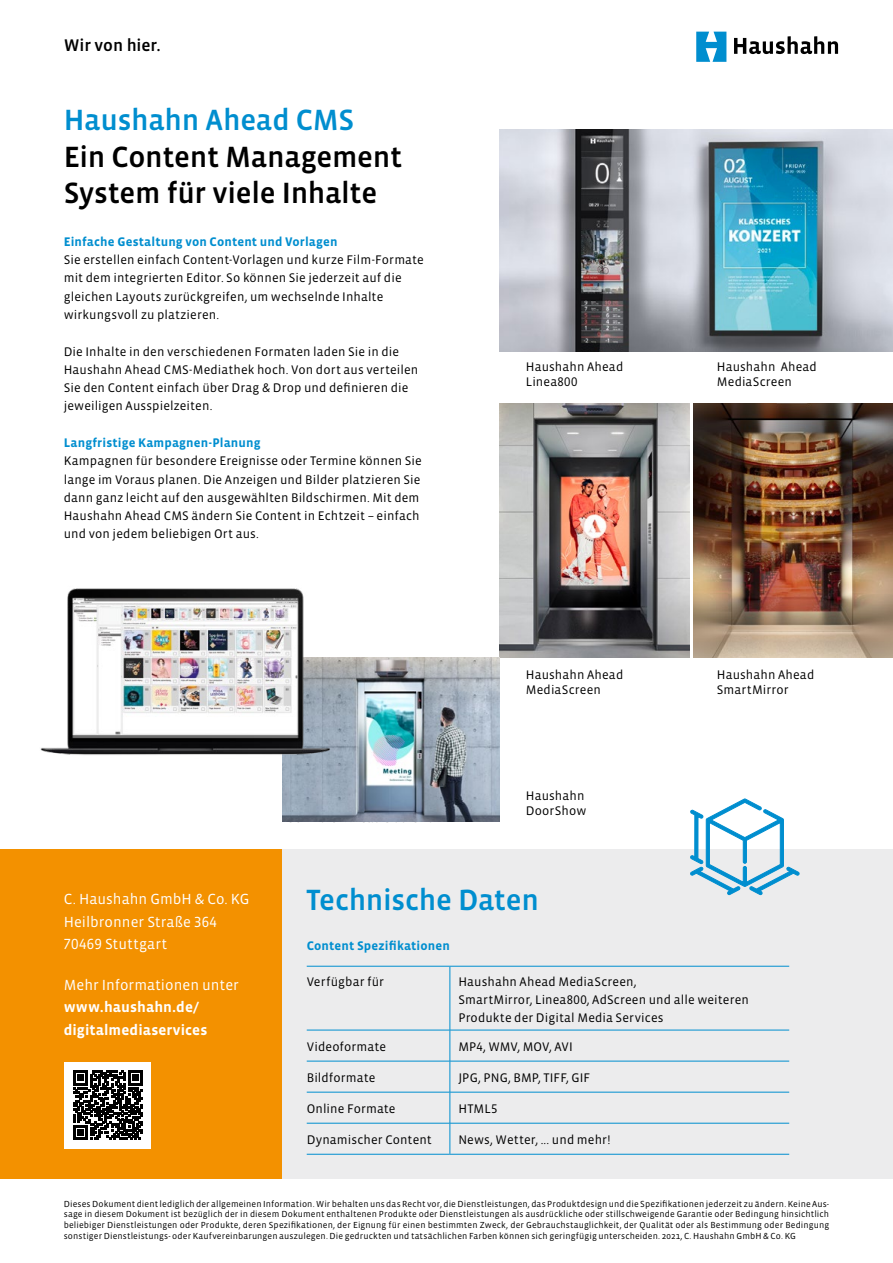
<style>
.page{position:relative;width:893px;height:1263px;background:#fff}
.page>*{position:absolute;margin:0;border:0;box-sizing:border-box;transform-origin:0 0}
.t1{font:500 30px/36px "Vista Sans OTCE";letter-spacing:-.01em;color:#000}
.t2{font:500 30px "Vista Sans OTCE";letter-spacing:-.01em;color:#008ecf}
.t3{font:500 17.25px "Vista Sans OTCE";letter-spacing:-.01em;color:#000}
.t4{font:15px/22.5px "Vista Sans OTCE";letter-spacing:.005em;color:#fff}
.t5{font:700 15px/22.5px "Vista Sans OTCE";letter-spacing:.005em;color:#fff}
.t6{font:12.75px/18.3px "Vista Sans OTCE";letter-spacing:.01em;color:#000}
.t7{font:700 12.75px "Vista Sans OTCE";letter-spacing:.01em;color:#008ecf}
.t8{font:9px/10.8px "Vista Sans OTCE";letter-spacing:.01em;color:#000;text-align:justify}
</style>
<div class="page">
<svg style="left:734px;top:36px;width:104px;height:18px"></svg>
<svg style="left:696px;top:32px;width:30px;height:30px"></svg>
<img style="left:499px;top:130px;width:394px;height:222px">
<div style="left:0;top:849px;width:285px;height:329px;background:#f39100"></div>
<div style="left:65px;top:1062px;width:86px;height:86px;background:#fff"></div>
<svg style="left:73px;top:1070px;width:70px;height:70px"></svg>
<div style="left:282px;top:849px;width:611px;height:329px;background:#ececed"></div>
<svg style="left:690px;top:798px;width:110px;height:97px"></svg>
<hr style="left:307px;top:966px;width:143px;height:1px;background:#008ecf">
<hr style="left:450px;top:967px;width:1px;height:63px;background:#008ecf">
<hr style="left:450px;top:966px;width:339px;height:1px;background:#008ecf">
<hr style="left:307px;top:1030px;width:143px;height:1px;background:#008ecf">
<hr style="left:450px;top:1030px;width:1px;height:31px;background:#008ecf">
<hr style="left:450px;top:1030px;width:339px;height:1px;background:#008ecf">
<hr style="left:307px;top:1061px;width:143px;height:1px;background:#008ecf">
<hr style="left:450px;top:1061px;width:1px;height:31px;background:#008ecf">
<hr style="left:450px;top:1061px;width:339px;height:1px;background:#008ecf">
<hr style="left:307px;top:1092px;width:143px;height:1px;background:#008ecf">
<hr style="left:450px;top:1092px;width:1px;height:31px;background:#008ecf">
<hr style="left:450px;top:1092px;width:339px;height:1px;background:#008ecf">
<hr style="left:307px;top:1123px;width:143px;height:1px;background:#008ecf">
<hr style="left:307px;top:1154px;width:143px;height:1px;background:#008ecf">
<hr style="left:450px;top:1123px;width:1px;height:31px;background:#008ecf">
<hr style="left:450px;top:1123px;width:339px;height:1px;background:#008ecf">
<hr style="left:450px;top:1154px;width:339px;height:1px;background:#008ecf">
<img style="left:499px;top:404px;width:191px;height:253px">
<img style="left:282px;top:657px;width:217px;height:165px">
<img style="left:40px;top:588px;width:291px;height:178px">
<img style="left:694px;top:404px;width:199px;height:253px">
<h2 class="t3" style="left:64px;top:35px;width:98px">Wir von hier.</h2>
<h1 class="t2" style="left:64px;top:103px;width:292px">Haushahn Ahead CMS</h1>
<h1 class="t1" style="left:64px;top:138px;width:340px">Ein Content Management<br>System für viele Inhalte</h1>
<p class="t7" style="left:64px;top:234px;width:275px">Einfache Gestaltung von Content und Vorlagen</p>
<p class="t6" style="left:64px;top:250px;width:362px">Sie erstellen einfach Content-Vorlagen und kurze Film-Formate mit dem integrierten Editor. So können Sie jederzeit auf die gleichen Layouts zurückgreifen, um wechselnde Inhalte wirkungsvoll zu platzieren.</p>
<p class="t6" style="left:64px;top:342px;width:356px">Die Inhalte in den verschiedenen Formaten laden Sie in die Haushahn Ahead CMS-Mediathek hoch. Von dort aus verteilen Sie den Content einfach über Drag &amp; Drop und definieren die jeweiligen Ausspielzeiten.</p>
<p class="t7" style="left:64px;top:435px;width:198px">Langfristige Kampagnen-Planung</p>
<p class="t6" style="left:64px;top:452px;width:360px">Kampagnen für besondere Ereignisse oder Termine können Sie lange im Voraus planen. Die Anzeigen und Bilder platzieren Sie dann ganz leicht auf den ausgewählten Bildschirmen. Mit dem Haushahn Ahead CMS ändern Sie Content in Echtzeit – einfach und von jedem beliebigen Ort aus.</p>
<p class="t6" style="left:526px;top:359px;width:99px;line-height:15.3px">Haushahn Ahead<br>Linea800</p>
<p class="t6" style="left:717px;top:359px;width:102px;line-height:15.3px">Haushahn Ahead<br>MediaScreen</p>
<p class="t6" style="left:526px;top:667px;width:99px;line-height:15.3px">Haushahn Ahead<br>MediaScreen</p>
<p class="t6" style="left:526px;top:788px;width:62px;line-height:15.3px">Haushahn<br>DoorShow</p>
<p class="t6" style="left:717px;top:667px;width:99px;line-height:15.3px">Haushahn Ahead<br>SmartMirror</p>
<p class="t4" style="left:64px;top:888px;width:187px">C. Haushahn GmbH &amp; Co. KG<br>Heilbronner Straße 364<br>70469 Stuttgart</p>
<p class="t4" style="left:64px;top:973px;width:177px">Mehr Informationen unter</p>
<p class="t5" style="left:64px;top:996px;width:145px">www.haushahn.de/ digitalmediaservices</p>
<h1 class="t2" style="left:306px;top:883px;width:234px">Technische Daten</h1>
<p class="t7" style="left:307px;top:938px;width:145px">Content Spezifikationen</p>
<p class="t6" style="left:307px;top:972px;width:79px">Verfügbar für</p>
<p class="t6" style="left:458px;top:972px;width:292px">Haushahn Ahead MediaScreen,<br>SmartMirror, Linea800, AdScreen und alle weiteren<br>Produkte der Digital Media Services</p>
<p class="t6" style="left:307px;top:1037px;width:81px">Videoformate</p>
<p class="t6" style="left:458px;top:1037px;width:116px">MP4, WMV, MOV, AVI</p>
<p class="t6" style="left:307px;top:1068px;width:70px">Bildformate</p>
<p class="t6" style="left:458px;top:1068px;width:133px">JPG, PNG, BMP, TIFF, GIF</p>
<p class="t6" style="left:307px;top:1099px;width:90px">Online Formate</p>
<p class="t6" style="left:458px;top:1099px;width:41px">HTML5</p>
<p class="t6" style="left:307px;top:1130px;width:127px">Dynamischer Content</p>
<p class="t6" style="left:458px;top:1130px;width:154px">News, Wetter, ... und mehr!</p>
<p class="t8" style="left:64px;top:1198px;width:767px">Dieses Dokument dient lediglich der allgemeinen Information. Wir behalten uns das Recht vor, die Dienstleistungen, das Produktdesign und die Spezifikationen jederzeit zu ändern. Keine Aus&shy;sage in diesem Dokument ist bezüglich der in diesem Dokument enthaltenen Produkte oder Dienstleistungen als ausdrückliche oder stillschweigende Garantie oder Bedingung hinsichtlich beliebiger Dienstleistungen oder Produkte, deren Spezifikationen, der Eignung für einen bestimmten Zweck, der Gebrauchstauglichkeit, der Qualität oder als Bestimmung oder Bedingung sonstiger Dienstleistungs- oder Kaufvereinbarungen auszulegen. Die gedruckten und tatsächlichen Farben können sich geringfügig unterscheiden. 2021, C. Haushahn GmbH &amp; Co. KG</p>
</div>
